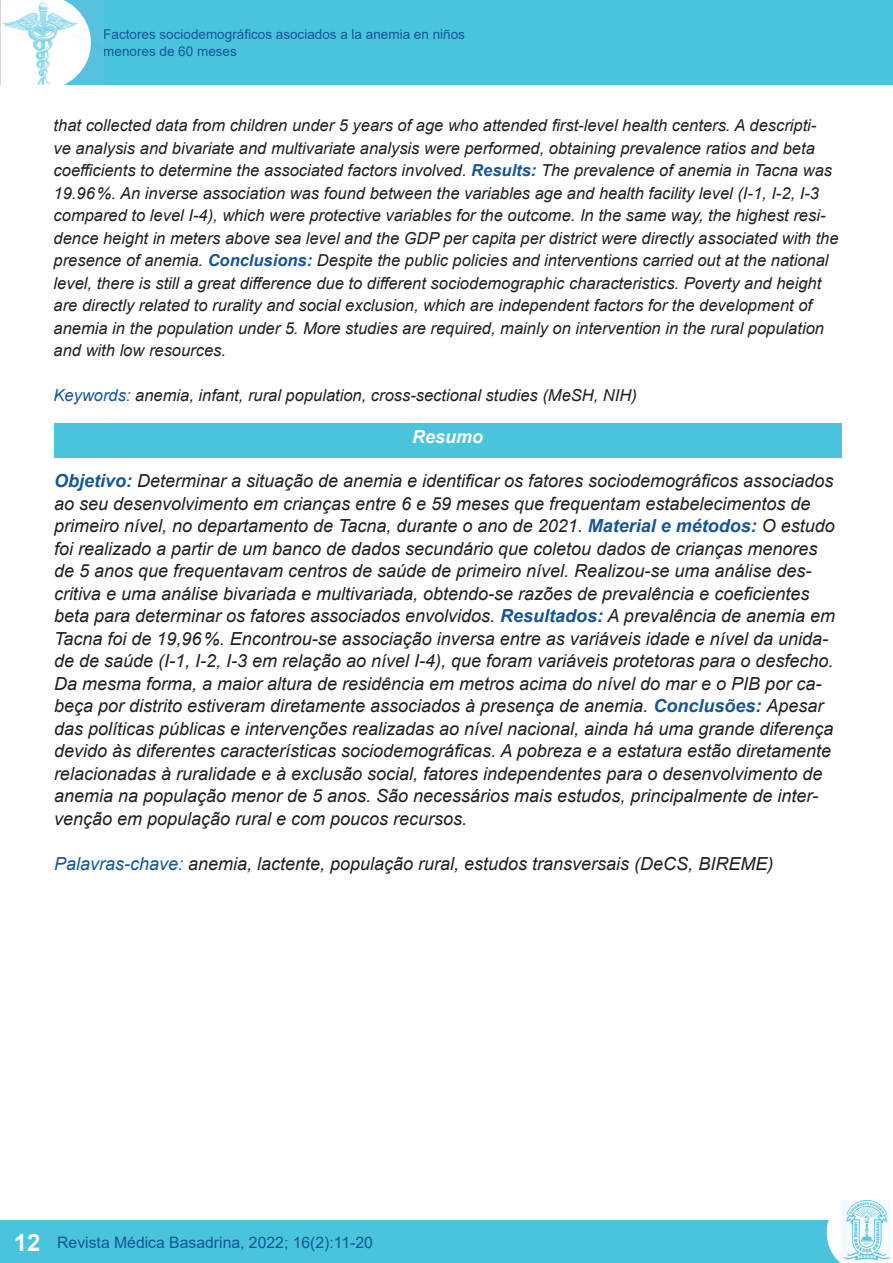
<style>
.page{position:relative;width:893px;height:1263px;background:#fff}
.page>*{position:absolute;margin:0;border:0;box-sizing:border-box;transform-origin:0 0}
.t1{font:700 24px "Arial";color:#f7f7f8}
.t2{font:italic 18px/22.5px "Arial";color:#231f20}
.t3{font:italic 700 18px "Arial";color:#fffefa}
.t4{font:italic 16.5px/22.5px "Arial";color:#231f20}
.t5{font:15.75px "Arial";color:#165698}
.t6{font:13.5px/16.5px "Arial";color:#165698}
.s1{font-weight:700;color:#145699}
.s2{color:#145699}
</style>
<div class="page">
<div style="left:0;top:0;width:892px;height:85px;background:#49c4dc"></div>
<img style="left:0;top:0;width:103px;height:85px">
<div style="left:0;top:1221px;width:893px;height:42px;background:#49c4dc"></div>
<svg style="left:827px;top:1200px;width:66px;height:63px"></svg>
<img style="left:843px;top:1200px;width:47px;height:60px">
<div style="left:54px;top:423px;width:787px;height:35px;background:#49c4dc"></div>
<p class="t6" style="left:103px;top:26px;width:363px">Factores sociodemográficos asociados a la anemia en niños menores de 60 meses</p>
<p class="t4" style="left:54px;top:114px;width:786px">that collected data from children under 5 years of age who attended first-level health centers. A descripti-<br>ve analysis and bivariate and multivariate analysis were performed, obtaining prevalence ratios and beta coefficients to determine the associated factors involved. <span class="s1">Results:</span> The prevalence of anemia in Tacna was 19.96%. An inverse association was found between the variables age and health facility level (I-1, I-2, I-3 compared to level I-4), which were protective variables for the outcome. In the same way, the highest resi&shy;dence height in meters above sea level and the GDP per capita per district were directly associated with the presence of anemia. <span class="s1">Conclusions:</span> Despite the public policies and interventions carried out at the national level, there is still a great difference due to different sociodemographic characteristics. Poverty and height are directly related to rurality and social exclusion, which are independent factors for the development of anemia in the population under 5. More studies are required, mainly on intervention in the rural population and with low resources.</p>
<p class="t4" style="left:54px;top:384px;width:585px"><span class="s2">Keywords:</span> anemia, infant, rural population, cross-sectional studies (MeSH, NIH)</p>
<p class="t3" style="left:412px;top:424px;width:73px">Resumo</p>
<p class="t2" style="left:54px;top:470px;width:783px"><span class="s1">Objetivo:</span> Determinar a situação de anemia e identificar os fatores sociodemográficos associados ao seu desenvolvimento em crianças entre 6 e 59 meses que frequentam estabelecimentos de primeiro nível, no departamento de Tacna, durante o ano de 2021. <span class="s1">Material e métodos:</span> O estudo foi realizado a partir de um banco de dados secundário que coletou dados de crianças menores de 5 anos que frequentavam centros de saúde de primeiro nível. Realizou-se uma análise des&shy;critiva e uma análise bivariada e multivariada, obtendo-se razões de prevalência e coeficientes beta para determinar os fatores associados envolvidos. <span class="s1">Resultados:</span> A prevalência de anemia em Tacna foi de 19,96%. Encontrou-se associação inversa entre as variáveis idade e nível da unida&shy;de de saúde (I-1, I-2, I-3 em relação ao nível I-4), que foram variáveis protetoras para o desfecho.<br>Da mesma forma, a maior altura de residência em metros acima do nível do mar e o PIB por ca&shy;beça por distrito estiveram diretamente associados à presença de anemia. <span class="s1">Conclusões:</span> Apesar das políticas públicas e intervenções realizadas ao nível nacional, ainda há uma grande diferença devido às diferentes características sociodemográficas. A pobreza e a estatura estão diretamente relacionadas à ruralidade e à exclusão social, fatores independentes para o desenvolvimento de anemia na população menor de 5 anos. São necessários mais estudos, principalmente de inter&shy;venção em população rural e com poucos recursos.</p>
<p class="t2" style="left:54px;top:852px;width:721px"><span class="s2">Palavras-chave:</span> anemia, lactente, população rural, estudos transversais (DeCS, BIREME)</p>
<p class="t1" style="left:14px;top:1225px;width:28px">12</p>
<p class="t5" style="left:57px;top:1231px;width:317px">Revista Médica Basadrina, 2022; 16(2):11-20</p>
</div>
